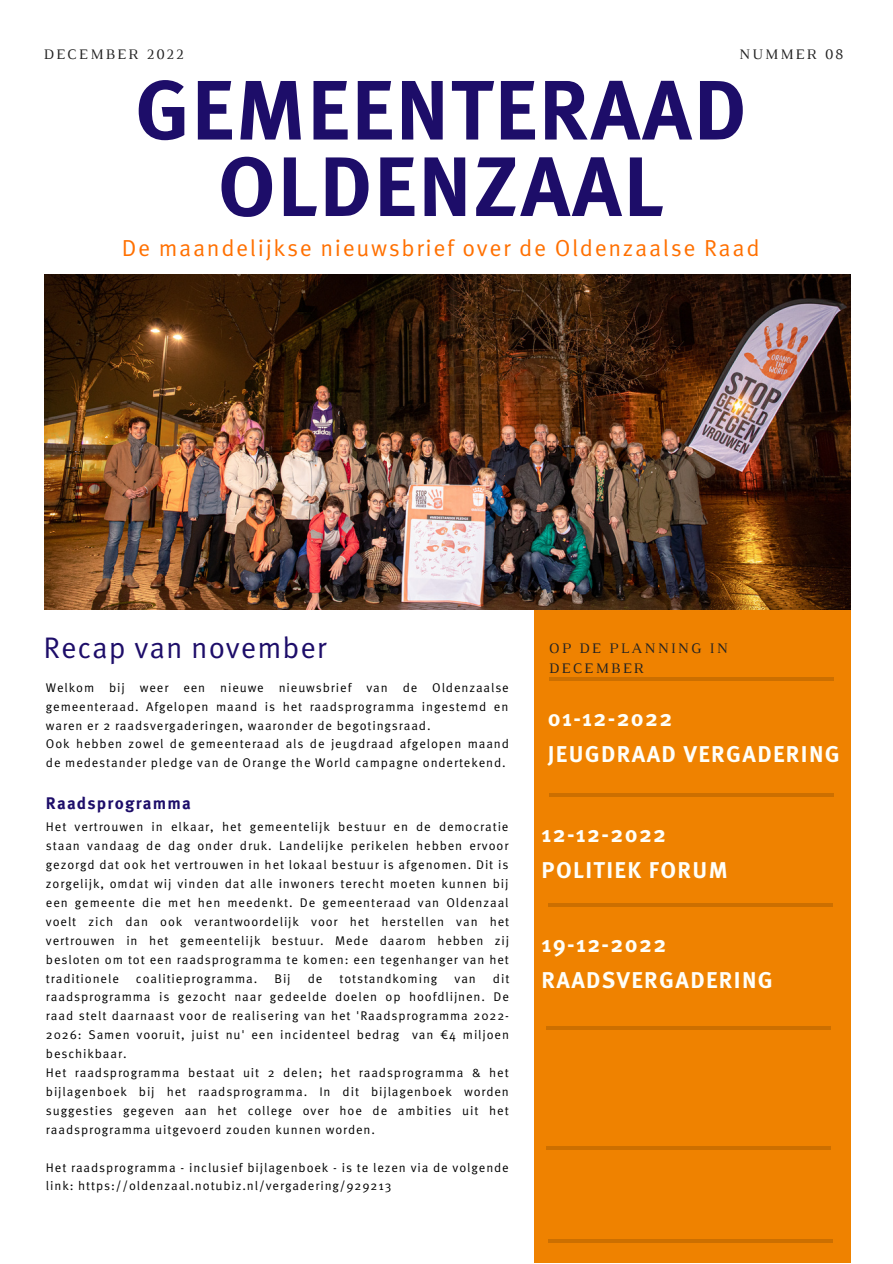
<style>
.page{position:relative;width:893px;height:1264px;background:#fff}
.page>*{position:absolute;margin:0;border:0;box-sizing:border-box;transform-origin:0 0}
.t1{font:700 84.15px/76.5px "Meta Pro";letter-spacing:.02em;color:#1d0d69;text-align:center}
.t2{font:29.7px "Meta Pro Norm";letter-spacing:.03em;color:#1d0d69}
.t3{font:23.1px "Meta Pro Norm";letter-spacing:.07em;color:#ff7000}
.t4{font:700 22.8px/36px "Meta Pro";letter-spacing:.06em;color:#fffff9}
.t5{font:700 16.8px "Meta Pro";letter-spacing:.07em;color:#1d0d69}
.t6{font:14.85px/20.2px "Luthier";letter-spacing:.14em;color:#222}
.t7{font:12.6px/18.9px "Meta Pro Norm";letter-spacing:.07em;color:#000}
</style>
<div class="page">
<div style="left:534px;top:581px;width:316px;height:681px;background:#ef8200"></div>
<hr style="left:549px;top:793px;width:285px;height:4px;background:#cc6f00">
<hr style="left:547px;top:903px;width:285px;height:4px;background:#cc6f00">
<hr style="left:546px;top:1026px;width:285px;height:3px;background:#000">
<hr style="left:547px;top:1239px;width:285px;height:3px;background:#000">
<hr style="left:549px;top:677px;width:285px;height:4px;background:#cc6f00">
<img style="left:45px;top:274px;width:805px;height:335px">
<hr style="left:546px;top:1146px;width:285px;height:3px;background:#000">
<p class="t6" style="left:44px;top:45px;width:141px">DECEMBER 2022</p>
<p class="t6" style="left:739px;top:45px;width:105px">NUMMER 08</p>
<h1 class="t1" style="left:135px;top:68px;width:613px">GEMEENTERAAD<br>OLDENZAAL</h1>
<h3 class="t3" style="left:122px;top:230px;width:639px">De maandelijkse nieuwsbrief over de Oldenzaalse Raad</h3>
<h2 class="t2" style="left:44px;top:624px;width:284px">Recap van november</h2>
<p class="t6" style="left:549px;top:639px;width:180px">OP DE PLANNING IN<br>DECEMBER</p>
<p class="t7" style="left:46px;top:677px;width:464px">Welkom bij weer een nieuwe nieuwsbrief van de Oldenzaalse gemeenteraad. Afgelopen maand is het raadsprogramma ingestemd en waren er 2 raadsvergaderingen, waaronder de begotingsraad.<br>Ook hebben zowel de gemeenteraad als de jeugdraad afgelopen maand de medestander pledge van de Orange the World campagne ondertekend.</p>
<h3 class="t5" style="left:46px;top:790px;width:146px">Raadsprogramma</h3>
<p class="t7" style="left:46px;top:817px;width:465px;text-align:justify">Het vertrouwen in elkaar, het gemeentelijk bestuur en de democratie staan vandaag de dag onder druk. Landelijke perikelen hebben ervoor gezorgd dat ook het vertrouwen in het lokaal bestuur is afgenomen. Dit is zorgelijk, omdat wij vinden dat alle inwoners terecht moeten kunnen bij een gemeente die met hen meedenkt. De gemeenteraad van Oldenzaal voelt zich dan ook verantwoordelijk voor het herstellen van het vertrouwen in het gemeentelijk bestuur. Mede daarom hebben zij besloten om tot een raadsprogramma te komen: een tegenhanger van het traditionele</p>
<p class="t7" style="left:136px;top:968px;width:123px">coalitieprogramma.</p>
<p class="t7" style="left:274px;top:968px;width:18px">Bij</p>
<p class="t7" style="left:308px;top:968px;width:16px">de</p>
<p class="t7" style="left:339px;top:968px;width:99px">totstandkoming</p>
<p class="t7" style="left:454px;top:968px;width:23px">van</p>
<p class="t7" style="left:46px;top:968px;width:465px;text-indent:447px">dit raadsprogramma is gezocht naar gedeelde doelen op hoofdlijnen. De raad stelt daarnaast voor de realisering van het 'Raadsprogramma 2022- 2026: Samen vooruit, juist nu' een incidenteel bedrag van €4 miljoen beschikbaar.<br>Het raadsprogramma bestaat uit 2 delen; het raadsprogramma &amp; het bijlagenboek bij het raadsprogramma. In dit bijlagenboek worden suggesties gegeven aan het college over hoe de ambities uit het raadsprogramma uitgevoerd zouden kunnen worden.</p>
<p class="t7" style="left:46px;top:1156px;width:464px">Het raadsprogramma - inclusief bijlagenboek - is te lezen via de volgende link: https://oldenzaal.notubiz.nl/vergadering/929213</p>
<h3 class="t4" style="left:547px;top:699px;width:293px">01-12-2022<br>JEUGDRAAD VERGADERING</h3>
<h3 class="t4" style="left:541px;top:814px;width:187px">12-12-2022<br>POLITIEK FORUM</h3>
<h3 class="t4" style="left:541px;top:924px;width:233px">19-12-2022<br>RAADSVERGADERING</h3>
</div>
